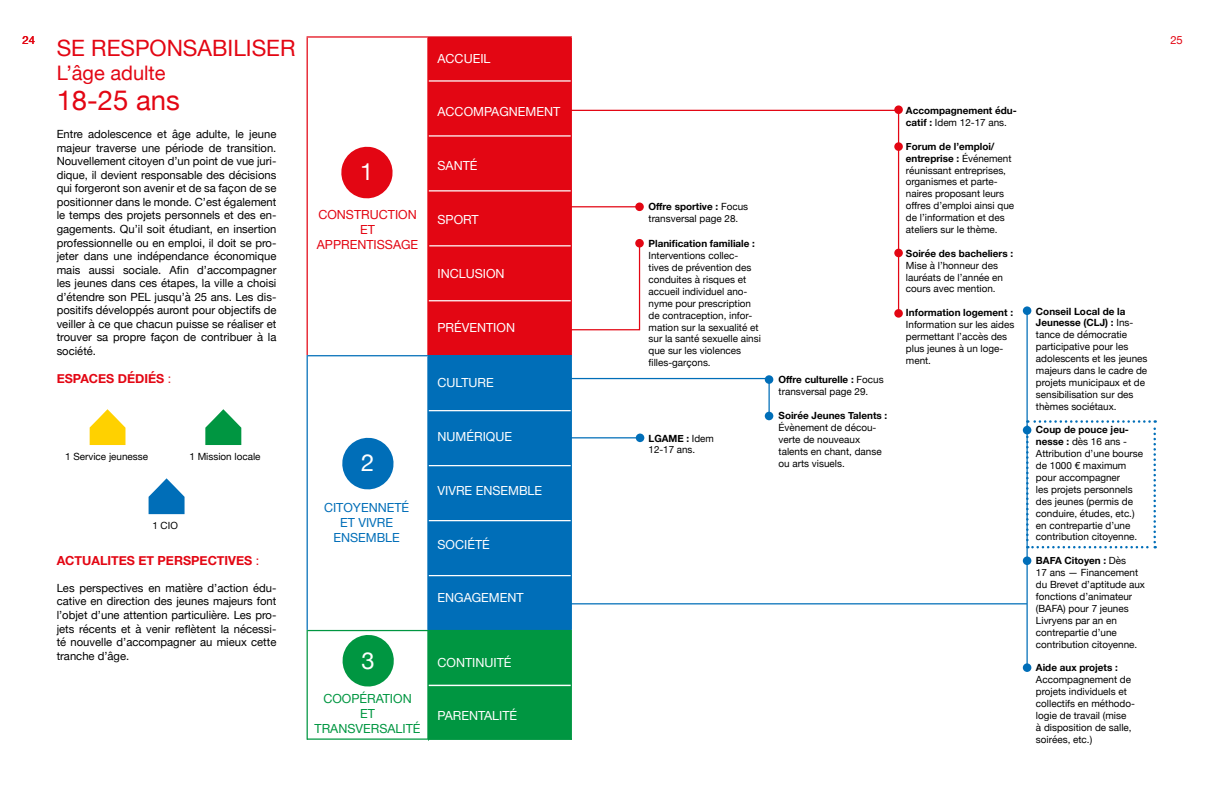
<style>
.page{position:relative;width:1205px;height:798px;background:#fff}
.page>*{position:absolute;margin:0;border:0;box-sizing:border-box;transform-origin:0 0}
.t1{font:27.5px "Helvetica Neue";color:#e30613}
.t2{font:23.62px "Helvetica Neue";color:#fff}
.t3{font:22.5px "Helvetica Neue";color:#e30613}
.t4{font:20px "Helvetica Neue";color:#e30613}
.t5{font:12.5px "Helvetica Neue";color:#fff}
.t6{font:700 12.5px "Helvetica Neue";color:#e30613}
.t7{font:12.5px/15px "Helvetica Neue";color:#e30613;text-align:center}
.t8{font:12.5px/15px "Helvetica Neue";color:#009641;text-align:center}
.t9{font:12.5px/15px "Helvetica Neue";color:#006eb8;text-align:center}
.t10{font:11.25px/13.5px "Helvetica Neue";color:#000;text-align:justify}
.t11{font:11.25px "Helvetica Neue";color:#e30613}
.t12{font:9.88px/11.9px "Helvetica Neue";color:#000}
.t13{font:700 9.88px/11.9px "Helvetica Neue";color:#000}
.s1{font-weight:400;color:#e5232a}
.s2{font-weight:400}
.s3{font-weight:700}
</style>
<div class="page">
<div style="left:428px;top:355px;width:143px;height:276px;background:#006eb8"></div>
<div style="left:428px;top:38px;width:143px;height:317px;background:#e30613"></div>
<div style="left:428px;top:631px;width:143px;height:109px;background:#009641"></div>
<hr style="left:306px;top:36px;width:266px;height:2px;background:#e30613">
<hr style="left:307px;top:738px;width:265px;height:1px;background:#009641">
<hr style="left:428px;top:465px;width:144px;height:1px;background:#fff">
<hr style="left:429px;top:245px;width:143px;height:1px;background:#fff">
<hr style="left:428px;top:574px;width:144px;height:2px;background:#fff">
<hr style="left:428px;top:739px;width:144px;height:1px;background:#fff">
<hr style="left:428px;top:135px;width:144px;height:1px;background:#fff">
<hr style="left:428px;top:410px;width:144px;height:1px;background:#fff">
<hr style="left:428px;top:190px;width:144px;height:1px;background:#fff">
<hr style="left:428px;top:300px;width:144px;height:1px;background:#fff">
<hr style="left:428px;top:520px;width:144px;height:1px;background:#fff">
<hr style="left:428px;top:684px;width:144px;height:1px;background:#fff">
<hr style="left:428px;top:80px;width:144px;height:2px;background:#fff">
<hr style="left:427px;top:630px;width:1px;height:108px;background:#009641">
<hr style="left:427px;top:356px;width:1px;height:273px;background:#006eb8">
<hr style="left:427px;top:38px;width:1px;height:317px;background:#e30613">
<hr style="left:571px;top:38px;width:1px;height:317px;background:#e30613">
<hr style="left:306px;top:38px;width:2px;height:317px;background:#e30613">
<hr style="left:308px;top:355px;width:264px;height:1px;background:#006eb8">
<svg style="left:341px;top:146px;width:52px;height:53px"></svg>
<svg style="left:342px;top:437px;width:52px;height:53px"></svg>
<svg style="left:342px;top:635px;width:52px;height:52px"></svg>
<hr style="left:571px;top:355px;width:1px;height:274px;background:#006eb8">
<hr style="left:306px;top:355px;width:2px;height:274px;background:#006eb8">
<hr style="left:571px;top:629px;width:1px;height:110px;background:#009641">
<hr style="left:306px;top:629px;width:2px;height:110px;background:#009641">
<hr style="left:308px;top:629px;width:263px;height:2px;background:#009641">
<svg style="left:563px;top:109px;width:337px;height:207px"></svg>
<div style="left:894px;top:105px;width:9px;height:9px;background:#e30613;border-radius:50%"></div>
<div style="left:894px;top:142px;width:9px;height:9px;background:#e30613;border-radius:50%"></div>
<svg style="left:894px;top:248px;width:9px;height:9px"></svg>
<div style="left:894px;top:309px;width:9px;height:8px;background:#e30613;border-radius:50%"></div>
<hr style="left:567px;top:206px;width:72px;height:1px;background:#e30613">
<hr style="left:570px;top:437px;width:72px;height:1px;background:#006eb8">
<svg style="left:566px;top:244px;width:75px;height:87px"></svg>
<div style="left:635px;top:202px;width:9px;height:9px;background:#e30613;border-radius:50%"></div>
<div style="left:635px;top:239px;width:9px;height:8px;background:#e30613;border-radius:50%"></div>
<svg style="left:569px;top:377px;width:201px;height:40px"></svg>
<div style="left:765px;top:375px;width:8px;height:8px;background:#006eb8;border-radius:50%"></div>
<div style="left:1023px;top:306px;width:8px;height:9px;background:#006eb8;border-radius:50%"></div>
<div style="left:1023px;top:425px;width:8px;height:9px;background:#006eb8;border-radius:50%"></div>
<div style="left:1023px;top:556px;width:8px;height:9px;background:#006eb8;border-radius:50%"></div>
<div style="left:1023px;top:663px;width:8px;height:8px;background:#006eb8;border-radius:50%"></div>
<div style="left:765px;top:411px;width:8px;height:9px;background:#006eb8;border-radius:50%"></div>
<hr style="left:570px;top:603px;width:457px;height:1px;background:#006eb8">
<hr style="left:1026px;top:309px;width:2px;height:362px;background:#006eb8">
<div style="left:636px;top:433px;width:8px;height:9px;background:#006eb8;border-radius:50%"></div>
<svg style="left:89px;top:409px;width:36px;height:36px"></svg>
<svg style="left:205px;top:409px;width:36px;height:36px"></svg>
<svg style="left:149px;top:478px;width:36px;height:36px"></svg>
<svg style="left:1026px;top:420px;width:130px;height:128px"></svg>
<p class="t11" style="left:23px;top:32px;width:14px">24</p>
<h3 class="t3" style="left:57px;top:32px;width:240px">SE RESPONSABILISER</h3>
<h3 class="t4" style="left:57px;top:59px;width:110px">L’âge adulte</h3>
<h1 class="t1" style="left:57px;top:80px;width:125px">18-25 ans</h1>
<p class="t10" style="left:57px;top:128px;width:221px">Entre adolescence et âge adulte, le jeune majeur traverse une période de transition.<br>Nouvellement citoyen d’un point de vue juri&shy;dique, il devient responsable des décisions qui forgeront son avenir et de sa façon de se positionner dans le monde. C’est également le temps des projets personnels et des en&shy;gagements. Qu’il soit étudiant, en insertion professionnelle ou en emploi, il doit se pro&shy;jeter dans une indépendance économique mais aussi sociale. Afin d’accompagner les jeunes dans ces étapes, la ville a choisi d’étendre son PEL jusqu’à 25 ans. Les dis&shy;positifs développés auront pour objectifs de veiller à ce que chacun puisse se réaliser et trouver sa propre façon de contribuer à la société.</p>
<p class="t6" style="left:57px;top:368px;width:116px">ESPACES DÉDIÉS <span class="s1">:</span></p>
<p class="t12" style="left:65px;top:451px;width:84px">1 Service jeunesse</p>
<p class="t12" style="left:189px;top:451px;width:73px">1 Mission locale</p>
<p class="t12" style="left:152px;top:520px;width:27px">1 CIO</p>
<p class="t6" style="left:57px;top:550px;width:204px">ACTUALITES ET PERSPECTIVES <span class="s2">:</span></p>
<p class="t10" style="left:57px;top:581px;width:221px">Les perspectives en matière d’action édu&shy;cative en direction des jeunes majeurs font l’objet d’une attention particulière. Les pro&shy;jets récents et à venir reflètent la nécessi&shy;té nouvelle d’accompagner au mieux cette tranche d’âge.</p>
<h2 class="t2" style="left:360px;top:154px;width:15px">1</h2>
<p class="t7" style="left:317px;top:208px;width:103px">CONSTRUCTION<br>ET<br>APPRENTISSAGE</p>
<h2 class="t2" style="left:361px;top:445px;width:15px">2</h2>
<p class="t9" style="left:324px;top:501px;width:87px">CITOYENNETÉ<br>ET VIVRE<br>ENSEMBLE</p>
<p class="t5" style="left:437px;top:49px;width:54px">ACCUEIL</p>
<p class="t5" style="left:437px;top:103px;width:124px">ACCOMPAGNEMENT</p>
<p class="t5" style="left:437px;top:157px;width:42px">SANTÉ</p>
<p class="t5" style="left:437px;top:210px;width:43px">SPORT</p>
<p class="t5" style="left:437px;top:264px;width:69px">INCLUSION</p>
<p class="t5" style="left:437px;top:318px;width:79px">PRÉVENTION</p>
<p class="t5" style="left:437px;top:373px;width:58px">CULTURE</p>
<p class="t5" style="left:437px;top:427px;width:76px">NUMÉRIQUE</p>
<p class="t5" style="left:437px;top:481px;width:106px">VIVRE ENSEMBLE</p>
<p class="t5" style="left:437px;top:535px;width:54px">SOCIÉTÉ</p>
<p class="t5" style="left:437px;top:588px;width:88px">ENGAGEMENT</p>
<h2 class="t2" style="left:361px;top:643px;width:15px">3</h2>
<p class="t8" style="left:315px;top:691px;width:107px">COOPÉRATION<br>ET<br>TRANSVERSALITÉ</p>
<p class="t5" style="left:437px;top:653px;width:76px">CONTINUITÉ</p>
<p class="t5" style="left:437px;top:705px;width:81px">PARENTALITÉ</p>
<p class="t11" style="left:1170px;top:32px;width:14px">25</p>
<p class="t12" style="left:648px;top:201px;width:101px"><span class="s3">Offre sportive :</span> Focus transversal page 28.</p>
<p class="t13" style="left:648px;top:238px;width:108px">Planification familiale :</p>
<p class="t12" style="left:648px;top:250px;width:114px">Interventions collec&shy;tives de prévention des conduites à risques et accueil individuel ano&shy;nyme pour prescription de contraception, infor&shy;mation sur la sexualité et sur la santé sexuelle ainsi que sur les violences filles-garçons.</p>
<p class="t12" style="left:648px;top:432px;width:67px"><span class="s3">LGAME :</span> Idem<br>12-17 ans.</p>
<p class="t12" style="left:778px;top:374px;width:107px"><span class="s3">Offre culturelle :</span> Focus transversal page 29.</p>
<p class="t13" style="left:778px;top:410px;width:110px">Soirée Jeunes Talents :</p>
<p class="t12" style="left:778px;top:422px;width:105px">Évènement de décou&shy;verte de nouveaux talents en chant, danse ou arts visuels.</p>
<p class="t13" style="left:906px;top:105px;width:112px">Accompagnement édu&shy;catif : <span class="s2">Idem 12-17 ans.</span></p>
<p class="t12" style="left:906px;top:141px;width:110px"><span class="s3">Forum de l’emploi/ entreprise :</span> Événement réunissant entreprises, organismes et parte&shy;naires proposant leurs offres d’emploi ainsi que de l’information et des ateliers sur le thème.</p>
<p class="t13" style="left:906px;top:247px;width:109px">Soirée des bacheliers :</p>
<p class="t12" style="left:906px;top:260px;width:99px">Mise à l’honneur des lauréats de l’année en cours avec mention.</p>
<p class="t13" style="left:906px;top:307px;width:109px">Information logement :</p>
<p class="t12" style="left:906px;top:319px;width:110px">Information sur les aides permettant l’accès des plus jeunes à un loge&shy;ment.</p>
<p class="t12" style="left:1036px;top:305px;width:113px"><span class="s3">Conseil Local de la<br>Jeunesse (CLJ) :</span> Ins&shy;tance de démocratie participative pour les adolescents et les jeunes majeurs dans le cadre de projets municipaux et de sensibilisation sur des thèmes sociétaux.</p>
<p class="t12" style="left:1036px;top:424px;width:109px"><span class="s3">Coup de pouce jeu&shy;nesse :</span> dès 16 ans -<br>Attribution d’une bourse de 1000 € maximum pour accompagner<br>les projets personnels des jeunes (permis de conduire, études, etc.) en contrepartie d’une contribution citoyenne.</p>
<p class="t12" style="left:1036px;top:555px;width:111px"><span class="s3">BAFA Citoyen :</span> Dès<br>17 ans — Financement du Brevet d’aptitude aux fonctions d’animateur (BAFA) pour 7 jeunes<br>Livryens par an en contrepartie d’une contribution citoyenne.</p>
<p class="t13" style="left:1036px;top:661px;width:83px">Aide aux projets :</p>
<p class="t12" style="left:1036px;top:674px;width:101px">Accompagnement de projets individuels et collectifs en méthodo&shy;logie de travail (mise<br>à disposition de salle, soirées, etc.)</p>
</div>
